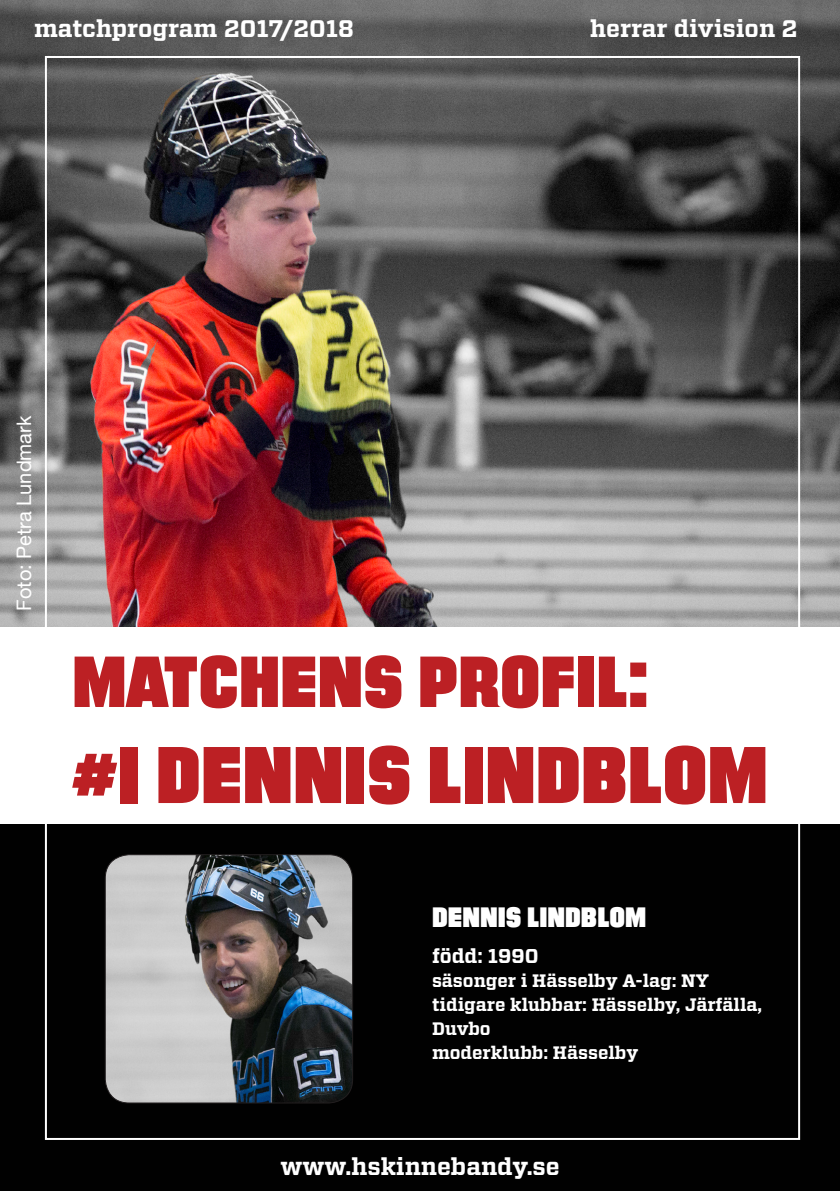
<style>
.page{position:relative;width:840px;height:1191px;background:#fff}
.page>*{position:absolute;margin:0;border:0;box-sizing:border-box;transform-origin:0 0}
.t1{font:80px "Filmotype Gem";color:#bc2024}
.t2{font:72px "Filmotype Gem";color:#bc2024}
.t3{font:28px "Filmotype Gem";color:#fff}
.t4{font:700 24px "Vitesse";color:#fff}
.t5{font:20px "Helvetica Neue";color:#fff}
.t6{font:700 20px "Vitesse";color:#fff}
.t7{font:700 18px/24px "Vitesse";color:#fff}
</style>
<div class="page">
<img style="left:0;top:0;width:839px;height:626px">
<div style="left:0;top:824px;width:839px;height:367px;background:#010101"></div>
<img style="left:105px;top:854px;width:247px;height:249px">
<div style="left:105px;top:854px;width:247px;height:249px;border:1px solid #231f20;border-radius:24px"></div>
<h3 class="t4" style="left:34px;top:12px;width:321px">matchprogram 2017/2018</h3>
<p class="t5" style="left:10px;top:610px;width:196px;rotate:-90deg">Foto: Petra Lundmark</p>
<h3 class="t4" style="left:590px;top:12px;width:209px">herrar division 2</h3>
<h2 class="t2" style="left:72px;top:639px;width:575px">MATCHENS PROFIL:</h2>
<h1 class="t1" style="left:72px;top:728px;width:697px">#1 DENNIS LINDBLOM</h1>
<h3 class="t3" style="left:432px;top:900px;width:216px">DENNIS LINDBLOM</h3>
<p class="t6" style="left:432px;top:942px;width:108px">född: 1990</p>
<p class="t7" style="left:432px;top:968px;width:331px">säsonger i Hässelby A-lag: NY tidigare klubbar: Hässelby, Järfälla,<br>Duvbo<br>moderklubb: Hässelby</p>
<h3 class="t4" style="left:280px;top:1150px;width:280px">www.hskinnebandy.se</h3>
</div>
